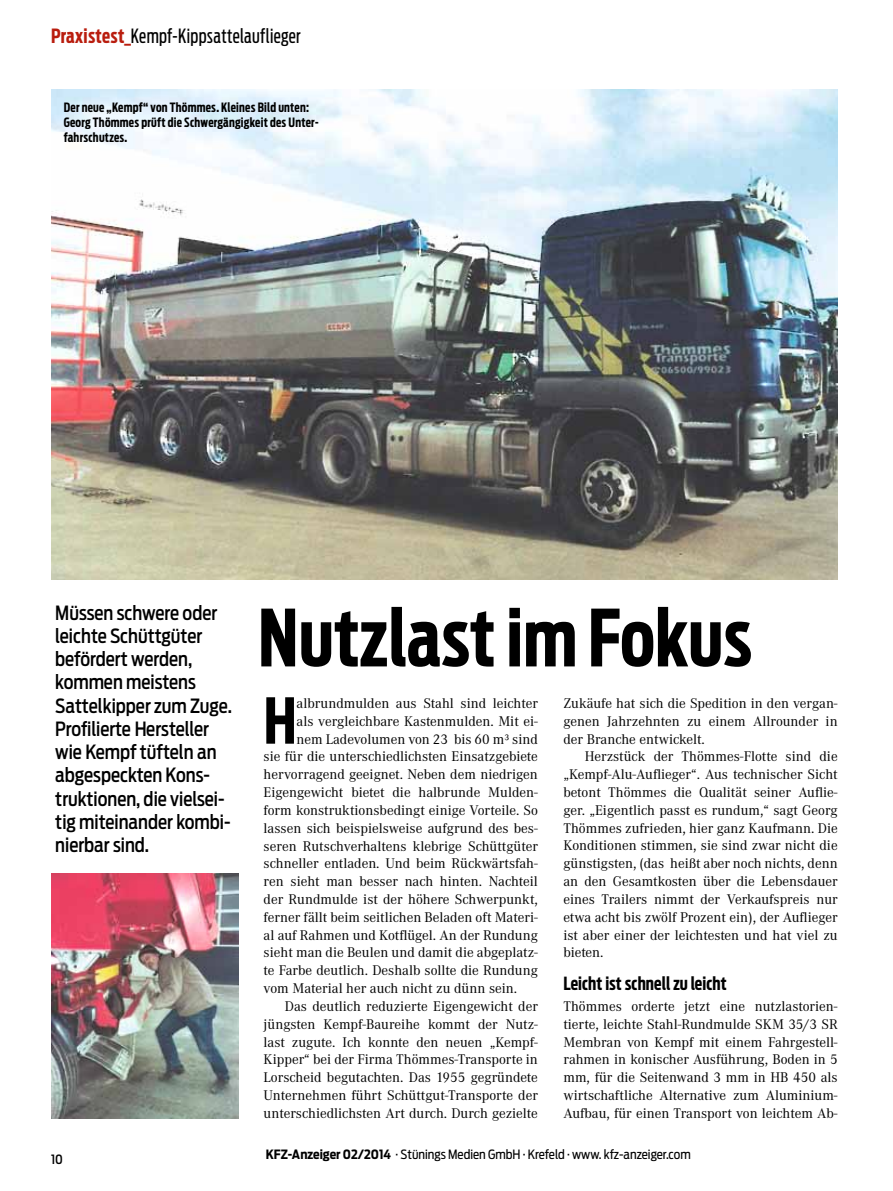
<style>
.page{position:relative;width:893px;height:1191px;background:#fff}
.page>*{position:absolute;margin:0;border:0;box-sizing:border-box;transform-origin:0 0}
.t1{font:700 78px "Antenna Extra Cond";color:#000}
.t2{font:700 62.7px "Antenna Extra Cond";color:#000}
.t3{font:500 19.5px/23.2px "Antenna Cond";color:#000;scale:.95 1}
.t4{font:19.5px "Antenna Extra Cond";letter-spacing:.02em;color:#000}
.t5{font:700 18px "Antenna Extra Cond";letter-spacing:.005em;color:#000}
.t6{font:14.55px/17.9px "Corporate A";color:#000;text-align:justify}
.t7{font:700 12.75px/15px "Antenna Extra Cond";letter-spacing:.02em;color:#000}
.t8{font:12.75px "Antenna Cond";color:#000}
.t9{font:500 12.75px "Antenna Cond";color:#000}
.s1{font-weight:700;color:#b91d0e}
.s2{font-weight:700}
</style>
<div class="page">
<img style="left:51px;top:89px;width:787px;height:490px">
<img style="left:51px;top:873px;width:187px;height:245px">
<h3 class="t4" style="left:51px;top:24px;width:251px"><span class="s1">Praxistest_</span>Kempf-Kippsattelauflieger</h3>
<p class="t7" style="left:64px;top:100px;width:256px">Der neue „Kempf“ von Thömmes. Kleines Bild unten:<br>Georg Thömmes prüft die Schwergängigkeit des Unter&shy;fahrschutzes.</p>
<h3 class="t3" style="left:55px;top:601px;width:187px">Müssen schwere oder leichte Schüttgüter befördert werden, kommen meistens<br>Sattelkipper zum Zuge.<br>Profilierte Hersteller wie Kempf tüfteln an abgespeckten Kons&shy;truktionen, die vielsei&shy;tig miteinander kombi&shy;nierbar sind.</h3>
<p class="t9" style="left:51px;top:1151px;width:13px">10</p>
<h1 class="t1" style="left:258px;top:591px;width:496px">Nutzlast im Fokus</h1>
<h2 class="t2" style="left:264px;top:683px;width:35px">H</h2>
<p class="t6" style="left:297px;top:694px;width:243px">albrundmulden aus Stahl sind leichter</p>
<p class="t6" style="left:297px;top:712px;width:243px">als vergleichbare Kastenmulden. Mit ei-</p>
<p class="t6" style="left:297px;top:730px;width:243px">nem Ladevolumen von 23 bis 60 m³ sind</p>
<p class="t6" style="left:264px;top:748px;width:276px">sie für die unterschiedlichsten Einsatzgebiete</p>
<p class="t6" style="left:264px;top:766px;width:276px">hervorragend geeignet. Neben dem niedrigen</p>
<p class="t6" style="left:264px;top:783px;width:276px">Eigengewicht bietet die halbrunde Mulden-</p>
<p class="t6" style="left:264px;top:801px;width:276px">form konstruktionsbedingt einige Vorteile. So</p>
<p class="t6" style="left:264px;top:819px;width:276px">lassen sich beispielsweise aufgrund des bes-</p>
<p class="t6" style="left:264px;top:837px;width:276px">seren Rutschverhaltens klebrige Schüttgüter</p>
<p class="t6" style="left:264px;top:855px;width:276px">schneller entladen. Und beim Rückwärtsfah-</p>
<p class="t6" style="left:264px;top:872px;width:276px">ren sieht man besser nach hinten. Nachteil</p>
<p class="t6" style="left:264px;top:890px;width:276px">der Rundmulde ist der höhere Schwerpunkt,</p>
<p class="t6" style="left:264px;top:908px;width:276px">ferner fällt beim seitlichen Beladen oft Materi-</p>
<p class="t6" style="left:264px;top:926px;width:276px">al auf Rahmen und Kotflügel. An der Rundung</p>
<p class="t6" style="left:264px;top:944px;width:276px">sieht man die Beulen und damit die abgeplatz-</p>
<p class="t6" style="left:264px;top:962px;width:276px">te Farbe deutlich. Deshalb sollte die Rundung</p>
<p class="t6" style="left:264px;top:979px;width:255px">vom Material her auch nicht zu dünn sein.</p>
<p class="t6" style="left:285px;top:997px;width:255px">Das deutlich reduzierte Eigengewicht der</p>
<p class="t6" style="left:264px;top:1015px;width:276px">jüngsten Kempf-Baureihe kommt der Nutz-</p>
<p class="t6" style="left:264px;top:1033px;width:276px">last zugute. Ich konnte den neuen „Kempf-</p>
<p class="t6" style="left:264px;top:1051px;width:276px">Kipper“ bei der Firma Thömmes-Transporte in</p>
<p class="t6" style="left:264px;top:1068px;width:276px">Lorscheid begutachten. Das 1955 gegründete</p>
<p class="t6" style="left:264px;top:1086px;width:276px">Unternehmen führt Schüttgut-Transporte der</p>
<p class="t6" style="left:264px;top:1104px;width:276px">unterschiedlichsten Art durch. Durch gezielte</p>
<p class="t6" style="left:563px;top:694px;width:276px">Zukäufe hat sich die Spedition in den vergan&shy;genen Jahrzehnten zu einem Allrounder in der Branche entwickelt.</p>
<p class="t6" style="left:563px;top:748px;width:276px;text-indent:21px">Herzstück der Thömmes-Flotte sind die „Kempf-Alu-Auflieger“. Aus technischer Sicht betont Thömmes die Qualität seiner Auflie&shy;ger. „Eigentlich passt es rundum,“ sagt Georg Thömmes zufrieden, hier ganz Kaufmann. Die Konditionen stimmen, sie sind zwar nicht die günstigsten, (das heißt aber noch nichts, denn an den Gesamtkosten über die Lebensdauer eines Trailers nimmt der Verkaufspreis nur etwa acht bis zwölf Prozent ein), der Auflieger ist aber einer der leichtesten und hat viel zu bieten.</p>
<p class="t5" style="left:563px;top:972px;width:165px">Leicht ist schnell zu leicht</p>
<p class="t6" style="left:563px;top:997px;width:276px">Thömmes orderte jetzt eine nutzlastorien&shy;tierte, leichte Stahl-Rundmulde SKM 35/3 SR Membran von Kempf mit einem Fahrgestell&shy;rahmen in konischer Ausführung, Boden in 5 mm, für die Seitenwand 3 mm in HB 450 als wirtschaftliche Alternative zum Aluminium-Aufbau, für einen Transport von leichtem Ab-</p>
<p class="t8" style="left:266px;top:1146px;width:426px"><span class="s2">KFZ-Anzeiger 02/2014</span> · Stünings Medien GmbH · Krefeld · www. kfz-anzeiger.com</p>
</div>
